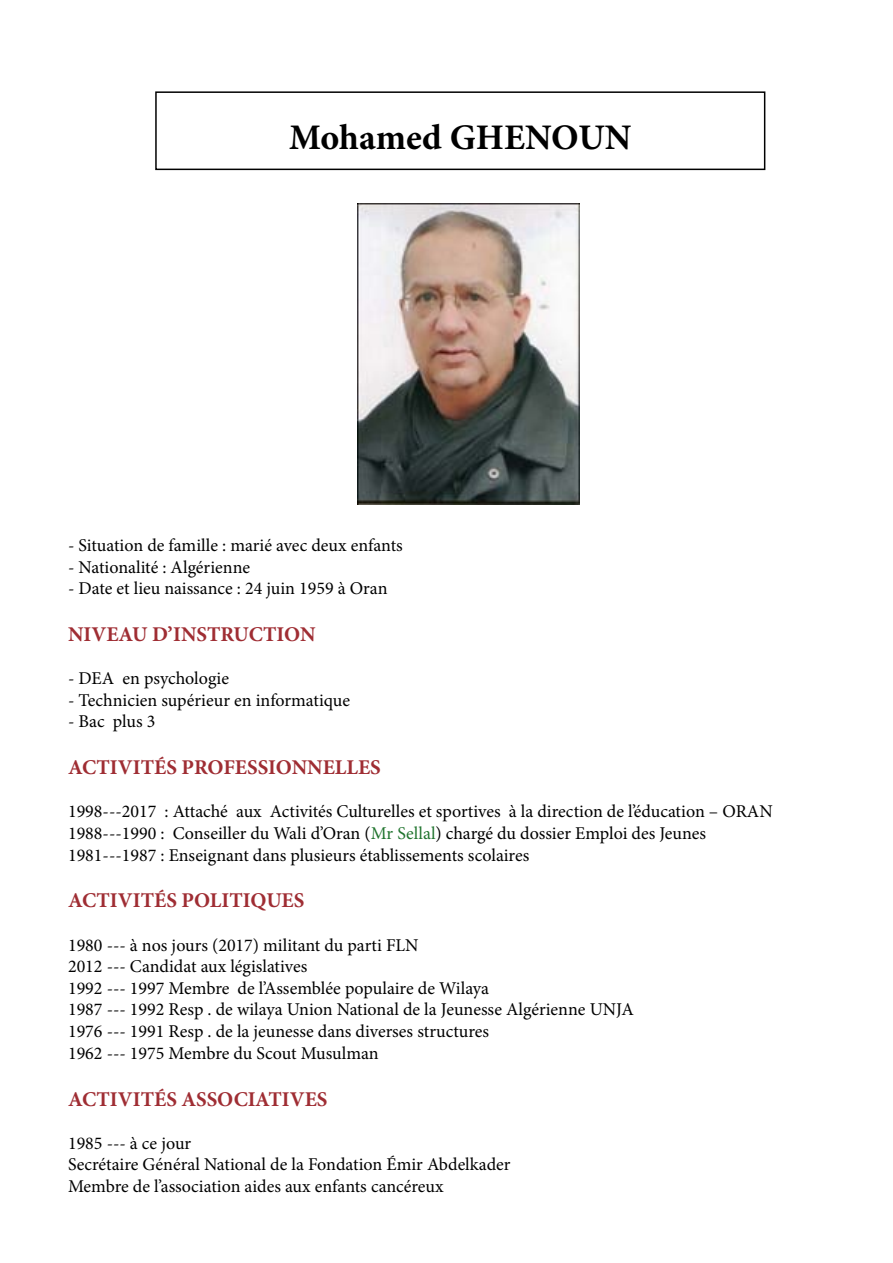
<style>
.page{position:relative;width:893px;height:1263px;background:#fff}
.page>*{position:absolute;margin:0;border:0;box-sizing:border-box;transform-origin:0 0}
.t1{font:700 36px "Minion Pro";color:#000}
.t2{font:700 21px "Minion Pro";color:#9f2d33}
.t3{font:18px/21.6px "Minion Pro";color:#000}
.s1{color:#20742e}
</style>
<div class="page">
<div style="left:155px;top:91px;width:610px;height:79px;border:2px solid #000"></div>
<img style="left:357px;top:203px;width:222px;height:302px">
<h1 class="t1" style="left:289px;top:112px;width:344px">Mohamed GHENOUN</h1>
<p class="t3" style="left:68px;top:534px;width:336px">- Situation de famille : marié avec deux enfants</p>
<p class="t3" style="left:68px;top:556px;width:184px">- Nationalité : Algérienne</p>
<p class="t3" style="left:68px;top:578px;width:321px">- Date et lieu naissance : 24 juin 1959 à Oran</p>
<p class="t2" style="left:68px;top:619px;width:249px">NIVEAU D’INSTRUCTION</p>
<p class="t3" style="left:68px;top:668px;width:162px">- DEA en psychologie</p>
<p class="t3" style="left:68px;top:689px;width:284px">- Technicien supérieur en informatique</p>
<p class="t3" style="left:68px;top:711px;width:89px">- Bac plus 3</p>
<p class="t2" style="left:68px;top:753px;width:314px">ACTIVITÉS PROFESSIONNELLES</p>
<p class="t3" style="left:68px;top:801px;width:706px">1998---2017 : Attaché aux Activités Culturelles et sportives à la direction de l’éducation – ORAN<br>1988---1990 : Conseiller du Wali d’Oran (<span class="s1">Mr Sellal</span>) chargé du dossier Emploi des Jeunes<br>1981---1987 : Enseignant dans plusieurs établissements scolaires</p>
<p class="t2" style="left:68px;top:886px;width:238px">ACTIVITÉS POLITIQUES</p>
<p class="t3" style="left:68px;top:934px;width:567px">1980 --- à nos jours (2017) militant du parti FLN<br>2012 --- Candidat aux législatives<br>1992 --- 1997 Membre de l’Assemblée populaire de Wilaya<br>1987 --- 1992 Resp . de wilaya Union National de la Jeunesse Algérienne UNJA 1976 --- 1991 Resp . de la jeunesse dans diverses structures<br>1962 --- 1975 Membre du Scout Musulman</p>
<p class="t2" style="left:68px;top:1084px;width:261px">ACTIVITÉS ASSOCIATIVES</p>
<p class="t3" style="left:68px;top:1132px;width:444px">1985 --- à ce jour<br>Secrétaire Général National de la Fondation Émir Abdelkader<br>Membre de l’association aides aux enfants cancéreux</p>
</div>
